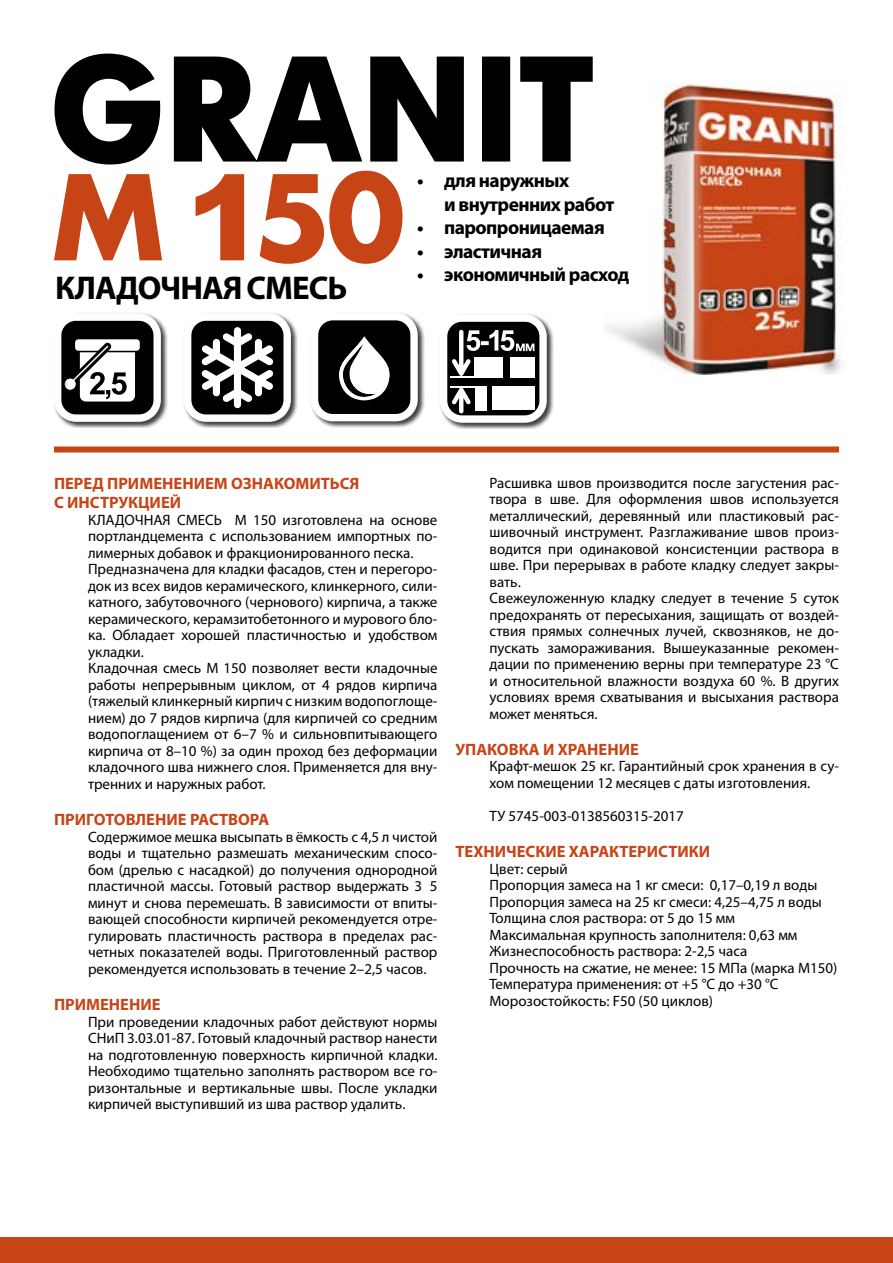
<style>
.page{position:relative;width:893px;height:1263px;background:#fff}
.page>*{position:absolute;margin:0;border:0;box-sizing:border-box;transform-origin:0 0}
.t1{font:700 33px "Myriad Pro";letter-spacing:-.03em;color:#000}
.t2{font:700 19.5px/23.4px "Myriad Pro";letter-spacing:-.03em;color:#000}
.t3{font:700 16.5px/19.8px "Myriad Pro";color:#c74417}
.t4{font:15px/16.5px "Myriad Pro";color:#000}
</style>
<div class="page">
<img style="left:608px;top:83px;width:235px;height:292px">
<div style="left:54px;top:446px;width:785px;height:6px;background:#c74417"></div>
<div style="left:0;top:1237px;width:893px;height:26px;background:#c74417"></div>
<svg style="left:55px;top:54px;width:538px;height:111px;fill:#000"></svg>
<svg style="left:54px;top:171px;width:348px;height:93px"></svg>
<div style="left:53px;top:313px;width:114px;height:115px;background:#000;opacity:.75"></div>
<svg style="left:54px;top:313px;width:107px;height:109px"></svg>
<div style="left:439px;top:314px;width:114px;height:115px;background:#000;opacity:.75"></div>
<svg style="left:440px;top:314px;width:107px;height:109px"></svg>
<div style="left:475px;top:357px;width:28px;height:21px;background:#fff"></div>
<div style="left:510px;top:357px;width:25px;height:21px;background:#fff"></div>
<div style="left:492px;top:386px;width:43px;height:24px;background:#fff"></div>
<div style="left:475px;top:386px;width:11px;height:25px;background:#fff"></div>
<hr style="left:450px;top:377px;width:53px;height:1px;background:#fff">
<hr style="left:450px;top:386px;width:34px;height:1px;background:#fff">
<div style="left:310px;top:312px;width:114px;height:116px;background:#000;opacity:.75"></div>
<svg style="left:311px;top:313px;width:107px;height:108px"></svg>
<div style="left:183px;top:313px;width:114px;height:115px;background:#000;opacity:.75"></div>
<svg style="left:184px;top:313px;width:107px;height:109px"></svg>
<h1 class="t1" style="left:55px;top:266px;width:294px">КЛАДОЧНАЯ СМЕСЬ</h1>
<h2 class="t2" style="left:444px;top:168px;width:172px;text-indent:-27px">• для наружных<br>и внутренних работ</h2>
<h2 class="t2" style="left:417px;top:215px;width:189px">• паропроницаемая</h2>
<h2 class="t2" style="left:417px;top:239px;width:126px">• эластичная</h2>
<h2 class="t2" style="left:417px;top:262px;width:214px">• экономичный расход</h2>
<p class="t3" style="left:54px;top:473px;width:307px">ПЕРЕД ПРИМЕНЕНИЕМ ОЗНАКОМИТЬСЯ<br>С ИНСТРУКЦИЕЙ</p>
<p class="t4" style="left:88px;top:511px;width:351px">КЛАДОЧНАЯ СМЕСЬ М 150 изготовлена на основе портландцемента с использованием импортных по&shy;лимерных добавок и фракционированного песка.<br>Предназначена для кладки фасадов, стен и перегоро&shy;док из всех видов керамического, клинкерного, сили&shy;катного, забутовочного (чернового) кирпича, а также керамического, керамзитобетонного и мурового бло&shy;ка. Обладает хорошей пластичностью и удобством укладки.<br>Кладочная смесь М 150 позволяет вести кладочные работы непрерывным циклом, от 4 рядов кирпича (тяжелый клинкерный кирпич с низким водопоглоще&shy;нием) до 7 рядов кирпича (для кирпичей со средним водопоглащением от 6–7 % и сильновпитывающего кирпича от 8–10 %) за один проход без деформации кладочного шва нижнего слоя. Применяется для вну&shy;тренних и наружных работ.</p>
<p class="t3" style="left:54px;top:809px;width:217px">ПРИГОТОВЛЕНИЕ РАСТВОРА</p>
<p class="t4" style="left:88px;top:828px;width:351px;text-align:justify">Содержимое мешка высыпать в ёмкость c 4,5 л чистой воды и тщательно размешать механическим спосо&shy;бом (дрелью с насадкой) до получения однородной пластичной массы. Готовый раствор выдержать 3 5 минут и снова перемешать. В зависимости от впиты&shy;вающей способности кирпичей рекомендуется отре&shy;гулировать пластичность раствора в пределах рас&shy;четных показателей воды. Приготовленный раствор рекомендуется использовать в течение 2–2,5 часов.</p>
<p class="t3" style="left:54px;top:994px;width:108px">ПРИМЕНЕНИЕ</p>
<p class="t4" style="left:88px;top:1013px;width:351px;text-align:justify">При проведении кладочных работ действуют нормы СНиП 3.03.01-87. Готовый кладочный раствор нанести на подготовленную поверхность кирпичной кладки.<br>Необходимо тщательно заполнять раствором все го&shy;ризонтальные и вертикальные швы. После укладки кирпичей выступивший из шва раствор удалить.</p>
<p class="t4" style="left:489px;top:474px;width:351px">Расшивка швов производится после загустения рас&shy;твора в шве. Для оформления швов используется металлический, деревянный или пластиковый рас&shy;шивочный инструмент. Разглаживание швов произ&shy;водится при одинаковой консистенции раствора в шве. При перерывах в работе кладку следует закры&shy;вать.<br>Свежеуложенную кладку следует в течение 5 суток предохранять от пересыхания, защищать от воздей&shy;ствия прямых солнечных лучей, сквозняков, не до&shy;пускать замораживания. Вышеуказанные рекомен&shy;дации по применению верны при температуре 23 °С и относительной влажности воздуха 60 %. В других условиях время схватывания и высыхания раствора может меняться.</p>
<p class="t3" style="left:455px;top:739px;width:185px">УПАКОВКА И ХРАНЕНИЕ</p>
<p class="t4" style="left:489px;top:758px;width:351px">Крафт-мешок 25 кг. Гарантийный срок хранения в су&shy;хом помещении 12 месяцев с даты изготовления.</p>
<p class="t4" style="left:489px;top:807px;width:196px">ТУ 5745-003-0138560315-2017</p>
<p class="t3" style="left:455px;top:841px;width:256px">ТЕХНИЧЕСКИЕ ХАРАКТЕРИСТИКИ</p>
<p class="t4" style="left:489px;top:860px;width:349px">Цвет: серый<br>Пропорция замеса на 1 кг смеси: 0,17–0,19 л воды Пропорция замеса на 25 кг смеси: 4,25–4,75 л воды Толщина слоя раствора: от 5 до 15 мм<br>Максимальная крупность заполнителя: 0,63 мм Жизнеспособность раствора: 2-2,5 часа<br>Прочность на сжатие, не менее: 15 МПа (марка М150)<br>Температура применения: от +5 °С до +30 °С Морозостойкость: F50 (50 циклов)</p>
</div>
